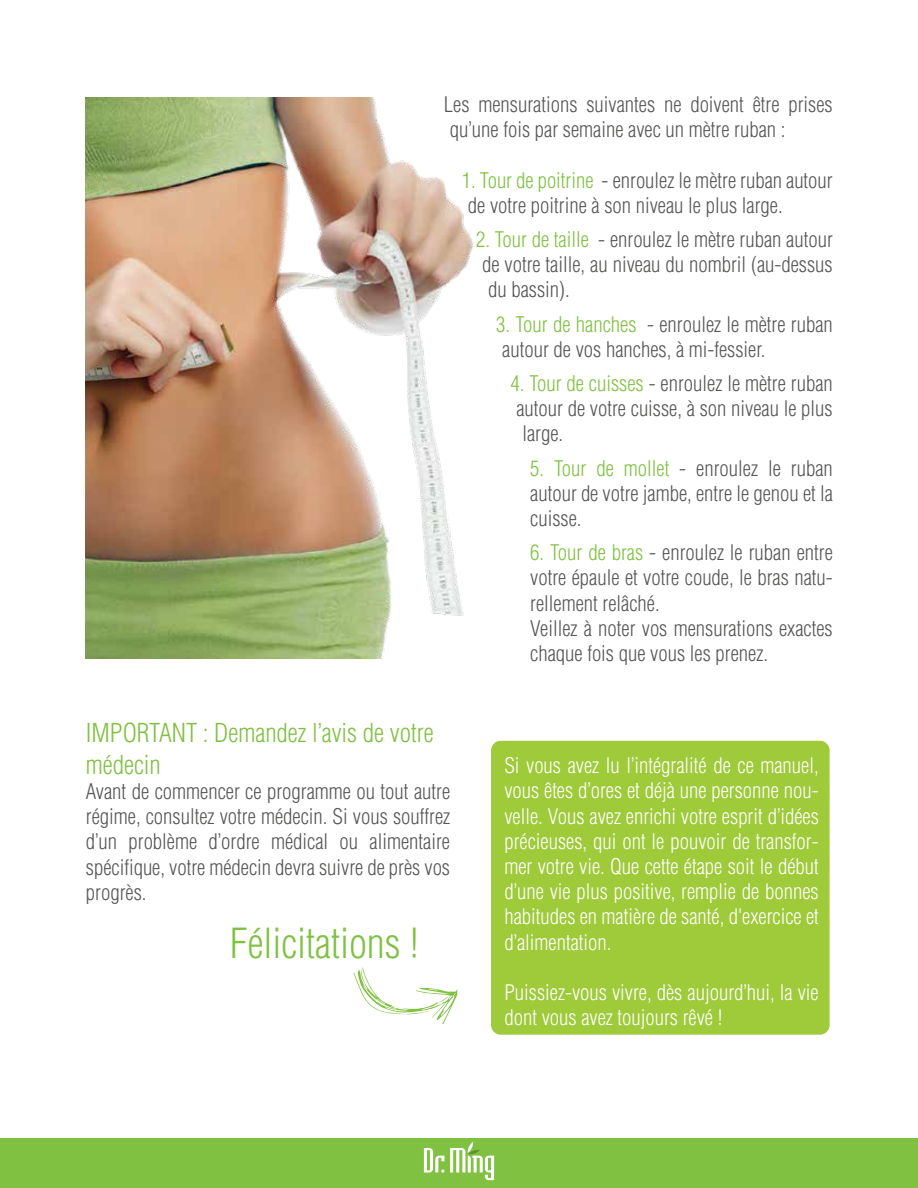
<style>
.page{position:relative;width:918px;height:1188px;background:#fff}
.page>*{position:absolute;margin:0;border:0;box-sizing:border-box;transform-origin:0 0}
.t1{font:300 condensed 40.5px "Helvetica";color:#80c142}
.t2{font:300 condensed 25.5px/31.5px "Helvetica";color:#80c142}
.t3{font:300 condensed 21px/25.2px "Helvetica";color:#575756}
.t4{font:300 condensed 21px/25.2px "Helvetica";color:#fff;text-align:justify}
.s1{color:#80c142}
</style>
<div class="page">
<img style="left:86px;top:98px;width:387px;height:561px">
<div style="left:0;top:1139px;width:918px;height:49px;background:#80c142"></div>
<svg style="left:424px;top:1148px;width:20px;height:25px"></svg>
<svg style="left:450px;top:1142px;width:44px;height:38px"></svg>
<div style="left:491px;top:741px;width:339px;height:294px;background:#9fca3a;border-radius:10px"></div>
<svg style="left:354px;top:967px;width:104px;height:57px"></svg>
<p class="t3" style="left:444px;top:92px;width:390px">Les mensurations suivantes ne doivent être prises qu’une fois par semaine avec un mètre ruban :</p>
<p class="t3" style="left:462px;top:167px;width:372px"><span class="s1">1. Tour de poitrine</span> - enroulez le mètre ruban autour de votre poitrine à son niveau le plus large.</p>
<p class="t3" style="left:476px;top:227px;width:358px;text-align:justify"><span class="s1">2. Tour de taille</span> - enroulez le mètre ruban autour de votre taille, au niveau du nombril (au-dessus du bassin).</p>
<p class="t3" style="left:496px;top:311px;width:338px"><span class="s1">3. Tour de hanches</span> - enroulez le mètre ruban autour de vos hanches, à mi-fessier.</p>
<p class="t3" style="left:510px;top:371px;width:324px;text-align:justify"><span class="s1">4. Tour de cuisses</span> - enroulez le mètre ruban autour de votre cuisse, à son niveau le plus large.</p>
<p class="t3" style="left:530px;top:455px;width:304px;text-align:justify"><span class="s1">5. Tour de mollet</span> - enroulez le ruban autour de votre jambe, entre le genou et la cuisse.</p>
<p class="t3" style="left:530px;top:540px;width:304px"><span class="s1">6. Tour de bras</span> - enroulez le ruban entre votre épaule et votre coude, le bras natu&shy;rellement relâché.<br>Veillez à noter vos mensurations exactes chaque fois que vous les prenez.</p>
<p class="t2" style="left:86px;top:717px;width:349px">IMPORTANT : Demandez l’avis de votre médecin</p>
<p class="t3" style="left:86px;top:779px;width:366px;text-align:justify">Avant de commencer ce programme ou tout autre régime, consultez votre médecin. Si vous souffrez d’un problème d’ordre médical ou alimentaire spécifique, votre médecin devra suivre de près vos progrès.</p>
<h1 class="t1" style="left:230px;top:920px;width:190px">Félicitations !</h1>
<p class="t4" style="left:504px;top:753px;width:316px">Si vous avez lu l’intégralité de ce manuel, vous êtes d’ores et déjà une personne nou&shy;velle. Vous avez enrichi votre esprit d’idées précieuses, qui ont le pouvoir de transfor&shy;mer votre vie. Que cette étape soit le début d’une vie plus positive, remplie de bonnes habitudes en matière de santé, d'exercice et d’alimentation.</p>
<p class="t4" style="left:504px;top:980px;width:316px">Puissiez-vous vivre, dès aujourd’hui, la vie dont vous avez toujours rêvé !</p>
</div>
